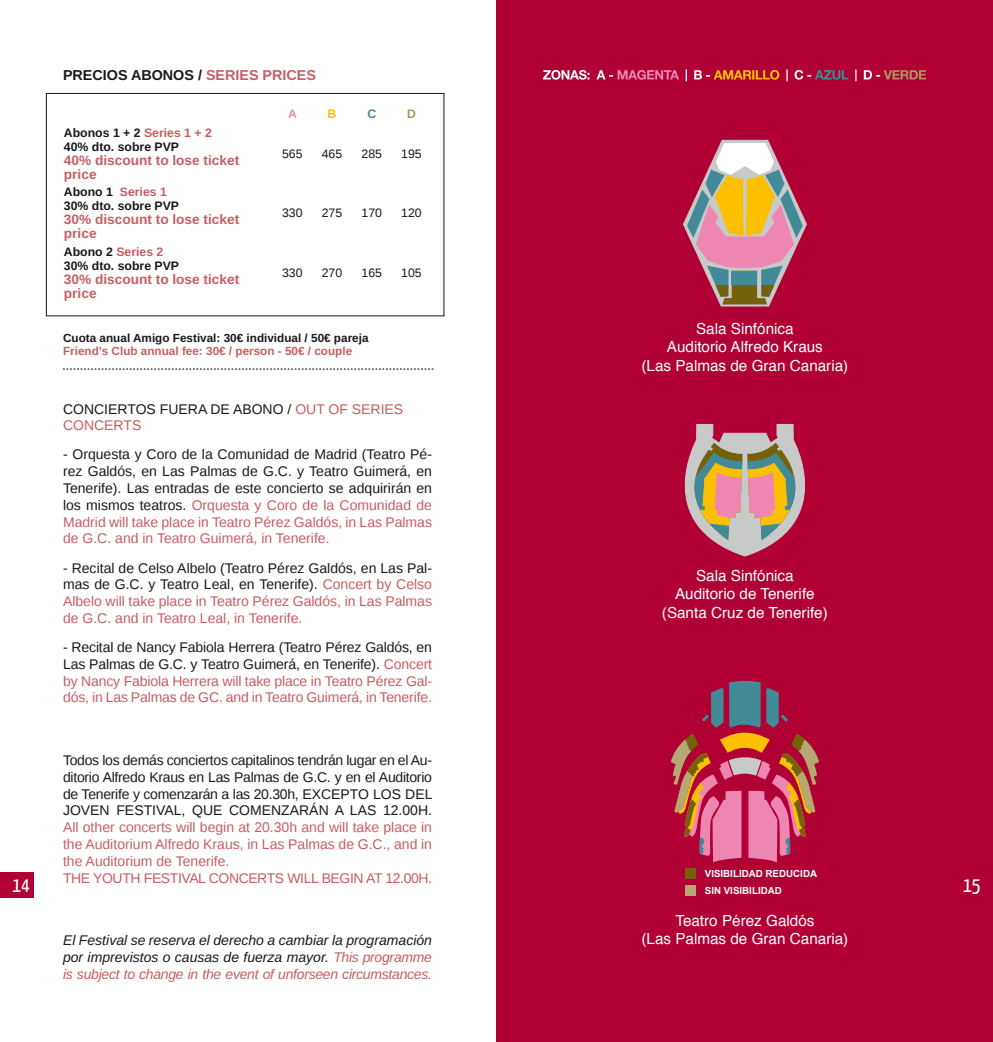
<style>
.page{position:relative;width:993px;height:1042px;background:#fff}
.page>*{position:absolute;margin:0;border:0;box-sizing:border-box;transform-origin:0 0}
.t1{font:21px "Yanone Kaffeesatz";color:#fff}
.t2{font:15.22px/18.4px "Helvetica";color:#fff;text-align:center}
.t3{font:700 14.35px "Liberation Sans";color:#1a171b}
.t4{font:14px/16.8px "Liberation Sans";color:#c75d60;text-align:justify}
.t5{font:14px/16.8px "Liberation Sans";color:#1a171b;text-align:justify}
.t6{font:italic 14px/16.8px "Liberation Sans";letter-spacing:-.02em;color:#1a171b;text-align:justify}
.t7{font:700 13.65px/14px "Liberation Sans";color:#c75d60}
.t8{font:700 12.25px/14px "Liberation Sans";color:#1a171b}
.t9{font:12.25px "Liberation Sans";color:#1a171b}
.t10{font:700 12.25px "Liberation Sans";color:#ed87b2}
.t11{font:700 12.25px "Liberation Sans";color:#fcc000}
.t12{font:700 12.25px "Liberation Sans";color:#438a99}
.t13{font:700 12.25px "Liberation Sans";color:#a9975d}
.t14{font:700 11.72px "Liberation Sans";color:#1a171b}
.t15{font:700 11.72px "Liberation Sans";color:#c75d60}
.t16{font:700 9.8px/16.1px "Arial";color:#fff}
.s1{color:#c75d60}
.s2{color:#1a171b}
</style>
<div class="page">
<div style="left:0;top:872px;width:34px;height:26px;background:#b10034"></div>
<div style="left:496px;top:0;width:496px;height:1042px;background:#b10034"></div>
<svg style="left:63px;top:368px;width:370px;height:2px"></svg>
<svg style="left:855px;top:69px;width:70px;height:12px"></svg>
<svg style="left:786px;top:69px;width:62px;height:12px"></svg>
<svg style="left:685px;top:69px;width:94px;height:12px"></svg>
<svg style="left:543px;top:70px;width:136px;height:10px"></svg>
<div style="left:46px;top:93px;width:398px;height:223px;border:1px solid #1a171b"></div>
<svg style="left:683px;top:140px;width:123px;height:166px"></svg>
<svg style="left:684px;top:424px;width:122px;height:132px"></svg>
<svg style="left:670px;top:680px;width:148px;height:182px"></svg>
<div style="left:685px;top:868px;width:10px;height:11px;background:#75600b"></div>
<div style="left:685px;top:885px;width:10px;height:10px;background:#b7a775"></div>
<p class="t3" style="left:63px;top:65px;width:253px">PRECIOS ABONOS / <span class="s1">SERIES PRICES</span></p>
<p class="t8" style="left:64px;top:125px;width:149px">Abonos 1 + 2 <span class="s1">Series 1 + 2<br></span>40% dto. sobre PVP</p>
<p class="t7" style="left:64px;top:153px;width:177px">40% discount to lose ticket price</p>
<p class="t8" style="left:64px;top:185px;width:117px">Abono 1 <span class="s1">Series 1<br></span>30% dto. sobre PVP</p>
<p class="t7" style="left:64px;top:212px;width:177px">30% discount to lose ticket price</p>
<p class="t8" style="left:64px;top:244px;width:117px">Abono 2 <span class="s1">Series 2<br></span>30% dto. sobre PVP</p>
<p class="t7" style="left:64px;top:272px;width:177px">30% discount to lose ticket price</p>
<p class="t10" style="left:288px;top:105px;width:10px">A</p>
<p class="t11" style="left:327px;top:105px;width:10px">B</p>
<p class="t12" style="left:367px;top:105px;width:10px">C</p>
<p class="t13" style="left:407px;top:105px;width:9px">D</p>
<p class="t9" style="left:282px;top:147px;width:22px">565</p>
<p class="t9" style="left:322px;top:147px;width:22px">465</p>
<p class="t9" style="left:361px;top:147px;width:22px">285</p>
<p class="t9" style="left:401px;top:147px;width:22px">195</p>
<p class="t9" style="left:282px;top:206px;width:22px">330</p>
<p class="t9" style="left:322px;top:206px;width:22px">275</p>
<p class="t9" style="left:361px;top:206px;width:22px">170</p>
<p class="t9" style="left:401px;top:206px;width:22px">120</p>
<p class="t9" style="left:282px;top:266px;width:22px">330</p>
<p class="t9" style="left:322px;top:266px;width:22px">270</p>
<p class="t9" style="left:361px;top:266px;width:22px">165</p>
<p class="t9" style="left:401px;top:266px;width:22px">105</p>
<p class="t14" style="left:63px;top:330px;width:307px">Cuota anual Amigo Festival: 30€ individual / 50€ pareja</p>
<p class="t15" style="left:63px;top:342px;width:290px">Friend’s Club annual fee: 30€ / person - 50€ / couple</p>
<p class="t5" style="left:63px;top:401px;width:341px">CONCIERTOS FUERA DE ABONO / <span class="s1">OUT OF SERIES<br>CONCERTS</span></p>
<p class="t5" style="left:63px;top:447px;width:370px">- Orquesta y Coro de la Comunidad de Madrid (Teatro Pé&shy;rez Galdós, en Las Palmas de G.C. y Teatro Guimerá, en Tenerife). Las entradas de este concierto se adquirirán en los mismos teatros. <span class="s1">Orquesta y Coro de la Comunidad de Madrid will take place in Teatro Pérez Galdós, in Las Palmas de G.C. and in Teatro Guimerá, in Tenerife.</span></p>
<p class="t4" style="left:63px;top:560px;width:370px"><span class="s2">- Recital de Celso Albelo (Teatro Pérez Galdós, en Las Pal&shy;mas de G.C. y Teatro Leal, en Tenerife).</span> Concert by Celso Albelo will take place in Teatro Pérez Galdós, in Las Palmas de G.C. and in Teatro Leal, in Tenerife.</p>
<p class="t4" style="left:63px;top:639px;width:370px"><span class="s2">- Recital de Nancy Fabiola Herrera (Teatro Pérez Galdós, en Las Palmas de G.C. y Teatro Guimerá, en Tenerife).</span> Concert by Nancy Fabiola Herrera will take place in Teatro Pérez Gal&shy;dós, in Las Palmas de GC. and in Teatro Guimerá, in Tenerife.</p>
<p class="t2" style="left:641px;top:320px;width:208px">Sala Sinfónica<br>Auditorio Alfredo Kraus<br>(Las Palmas de Gran Canaria)</p>
<p class="t2" style="left:661px;top:567px;width:167px">Sala Sinfónica<br>Auditorio de Tenerife (Santa Cruz de Tenerife)</p>
<p class="t5" style="left:63px;top:752px;width:371px">Todos los demás conciertos capitalinos tendrán lugar en el Au&shy;ditorio Alfredo Kraus en Las Palmas de G.C. y en el Auditorio de Tenerife y comenzarán a las 20.30h, EXCEPTO LOS DEL JOVEN FESTIVAL, QUE COMENZARÁN A LAS 12.00H.</p>
<p class="t4" style="left:63px;top:819px;width:370px;text-align:left">All other concerts will begin at 20.30h and will take place in the Auditorium Alfredo Kraus, in Las Palmas de G.C., and in the Auditorium de Tenerife.<br>The Youth</p>
<p class="t16" style="left:704px;top:866px;width:114px">VISIBILIDAD REDUCIDA<br>SIN VISIBILIDAD</p>
<p class="t2" style="left:641px;top:911px;width:208px">Teatro Pérez Galdós<br>(Las Palmas de Gran Canaria)</p>
<p class="t4" style="left:144px;top:870px;width:17px">Festival</p>
<p class="t4" style="left:209px;top:870px;width:11px">concerts</p>
<p class="t4" style="left:287px;top:870px;width:9px">will</p>
<p class="t4" style="left:321px;top:870px;width:9px">begin</p>
<p class="t4" style="left:366px;top:870px;width:67px">at 12.00h .</p>
<h1 class="t1" style="left:12px;top:871px;width:19px">14</h1>
<h1 class="t1" style="left:962px;top:871px;width:19px">15</h1>
<p class="t6" style="left:63px;top:932px;width:370px">El Festival se reserva el derecho a cambiar la programación por imprevistos o causas de fuerza mayor. <span class="s1">This programme is subject to change in the event of unforseen circumstances.</span></p>
</div>
